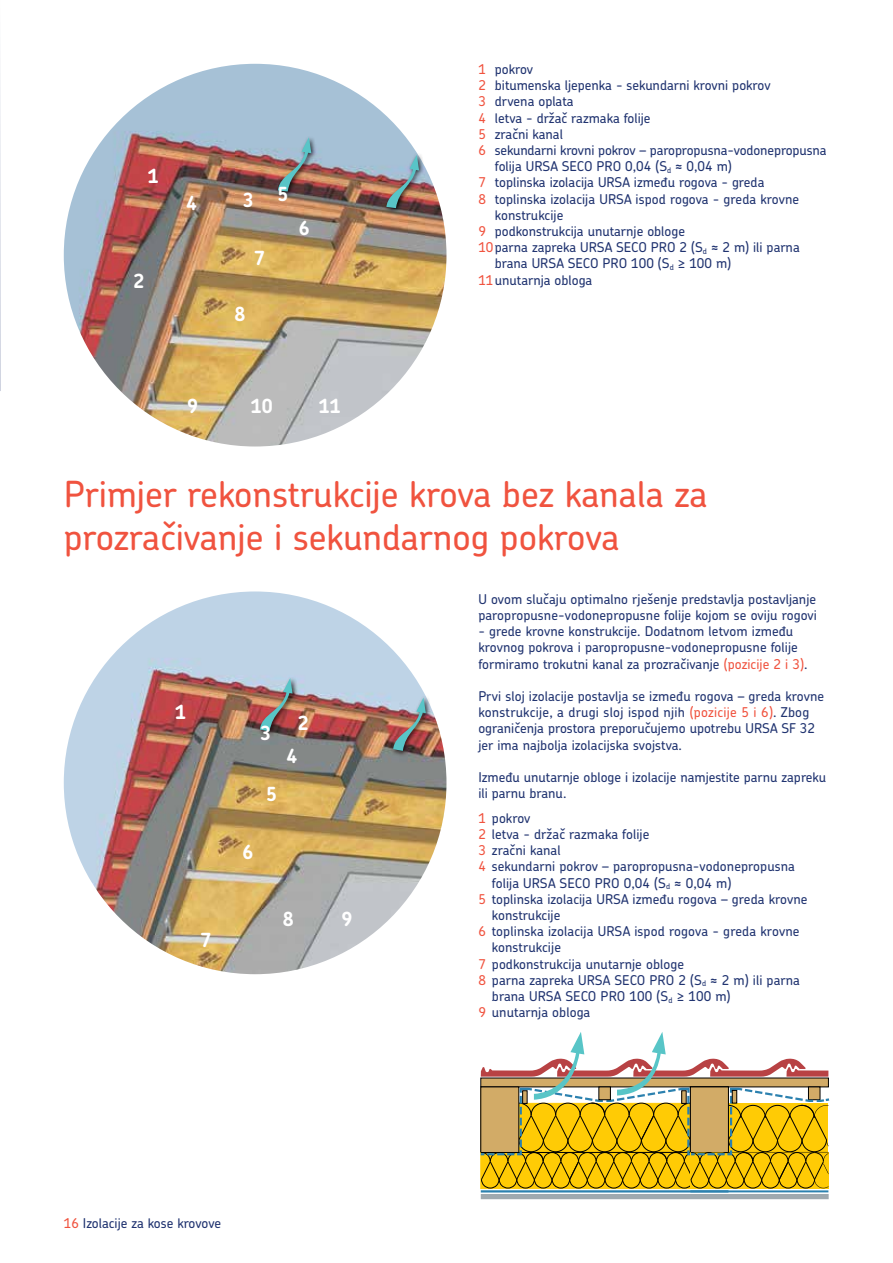
<style>
.page{position:relative;width:893px;height:1263px;background:#fff}
.page>*{position:absolute;margin:0;border:0;box-sizing:border-box;transform-origin:0 0}
.t1{font:500 36px/43.2px "Chevin Pro";color:#f0533f}
.t2{font:700 19.5px "Chevin Pro";color:#fff}
.t3{font:500 13.5px/16.2px "Chevin Pro";color:#203370}
.s1{color:#f0533f}
</style>
<div class="page">
<div style="left:481px;top:1194px;width:348px;height:5px;background:#9fa9af"></div>
<hr style="left:481px;top:1190px;width:247px;height:2px;background:#2c81af">
<svg style="left:481px;top:1188px;width:248px;height:1px"></svg>
<hr style="left:690px;top:1190px;width:138px;height:2px;background:#2c81af">
<svg style="left:480px;top:1032px;width:350px;height:156px"></svg>
<div style="left:522px;top:1090px;width:5px;height:14px;border:1px solid #000"></div>
<hr style="left:682px;top:1091px;width:4px;height:12px;background:#d2ab67">
<div style="left:681px;top:1090px;width:5px;height:14px;border:1px solid #000"></div>
<hr style="left:732px;top:1090px;width:4px;height:13px;background:#d2ab67">
<div style="left:732px;top:1090px;width:5px;height:13px;border:1px solid #000"></div>
<img style="left:64px;top:591px;width:382px;height:383px;border-radius:191px">
<div style="left:257px;top:676px;width:41px;height:61px;background:#000;opacity:.75"></div>
<img style="left:260px;top:678px;width:33px;height:53px">
<div style="left:390px;top:695px;width:42px;height:61px;background:#000;opacity:.75"></div>
<img style="left:393px;top:697px;width:33px;height:54px">
<svg style="left:0;top:80px;width:1px;height:311px"></svg>
<img style="left:64px;top:64px;width:382px;height:382px;border-radius:191px">
<div style="left:275px;top:135px;width:42px;height:62px;background:#000;opacity:.75"></div>
<img style="left:278px;top:137px;width:33px;height:54px">
<div style="left:384px;top:153px;width:41px;height:61px;background:#000;opacity:.75"></div>
<img style="left:386px;top:155px;width:33px;height:53px">
<h2 class="t2" style="left:148px;top:163px;width:12px">1</h2>
<h2 class="t2" style="left:134px;top:268px;width:12px">2</h2>
<h2 class="t2" style="left:186px;top:190px;width:12px">4</h2>
<h2 class="t2" style="left:243px;top:184px;width:47px">3 5</h2>
<h2 class="t2" style="left:254px;top:245px;width:12px">7</h2>
<h2 class="t2" style="left:299px;top:215px;width:12px">6</h2>
<h2 class="t2" style="left:234px;top:301px;width:12px">8</h2>
<h2 class="t2" style="left:187px;top:393px;width:12px">9</h2>
<h2 class="t2" style="left:251px;top:393px;width:23px">10</h2>
<h2 class="t2" style="left:319px;top:393px;width:23px">11</h2>
<p class="t3" style="left:478px;top:61px;width:56px"><span class="s1">1</span> pokrov</p>
<p class="t3" style="left:478px;top:77px;width:294px"><span class="s1">2</span> bitumenska ljepenka - sekundarni krovni pokrov</p>
<p class="t3" style="left:478px;top:93px;width:97px"><span class="s1">3</span> drvena oplata</p>
<p class="t3" style="left:478px;top:109px;width:174px"><span class="s1">4</span> letva - držač razmaka folije</p>
<p class="t3" style="left:478px;top:125px;width:86px"><span class="s1">5</span> zračni kanal</p>
<p class="t3" style="left:478px;top:142px;width:350px"><span class="s1">6</span> sekundarni krovni pokrov – paropropusna-vodonepropusna</p>
<p class="t3" style="left:495px;top:158px;width:238px">folija URSA SECO PRO 0,04 (S<sub>d</sub> ≈ 0,04 m)</p>
<p class="t3" style="left:478px;top:174px;width:288px"><span class="s1">7</span> toplinska izolacija URSA između rogova - greda</p>
<p class="t3" style="left:478px;top:190px;width:322px"><span class="s1">8</span> toplinska izolacija URSA ispod rogova - greda krovne</p>
<p class="t3" style="left:495px;top:206px;width:70px">konstrukcije</p>
<p class="t3" style="left:478px;top:223px;width:208px"><span class="s1">9</span> podkonstrukcija unutarnje obloge</p>
<p class="t3" style="left:478px;top:239px;width:323px"><span class="s1">10</span>parna zapreka URSA SECO PRO 2 (S<sub>d</sub> ≈ 2 m) ili parna</p>
<p class="t3" style="left:495px;top:255px;width:238px">brana URSA SECO PRO 100 (S<sub>d</sub> ≥ 100 m)</p>
<p class="t3" style="left:478px;top:271px;width:116px"><span class="s1">11</span>unutarnja obloga</p>
<h1 class="t1" style="left:64px;top:471px;width:645px">Primjer rekonstrukcije krova bez kanala za prozračivanje i sekundarnog pokrova</h1>
<h2 class="t2" style="left:175px;top:699px;width:12px">1</h2>
<h2 class="t2" style="left:200px;top:927px;width:12px">7</h2>
<h2 class="t2" style="left:260px;top:720px;width:12px">3</h2>
<h2 class="t2" style="left:266px;top:781px;width:12px">5</h2>
<h2 class="t2" style="left:298px;top:710px;width:12px">2</h2>
<h2 class="t2" style="left:287px;top:743px;width:12px">4</h2>
<h2 class="t2" style="left:242px;top:839px;width:12px">6</h2>
<h2 class="t2" style="left:283px;top:907px;width:12px">8</h2>
<h2 class="t2" style="left:341px;top:907px;width:12px">9</h2>
<p class="t3" style="left:64px;top:1214px;width:159px"><span class="s1">16</span> Izolacije za kose krovove</p>
<p class="t3" style="left:478px;top:590px;width:340px">U ovom slučaju optimalno rješenje predstavlja postavljanje paropropusne-vodonepropusne folije kojom se oviju rogovi</p>
<p class="t3" style="left:478px;top:623px;width:331px">- grede krovne konstrukcije. Dodatnom letvom između krovnog pokrova i paropropusne-vodonepropusne folije formiramo trokutni kanal za prozračivanje <span class="s1">(pozicije 2 i 3)</span>.</p>
<p class="t3" style="left:478px;top:688px;width:347px">Prvi sloj izolacije postavlja se između rogova – greda krovne konstrukcije, a drugi sloj ispod njih <span class="s1">(pozicije 5 i 6)</span>. Zbog ograničenja prostora preporučujemo upotrebu URSA SF 32 jer ima najbolja izolacijska svojstva.</p>
<p class="t3" style="left:478px;top:769px;width:349px">Između unutarnje obloge i izolacije namjestite parnu zapreku ili parnu branu.</p>
<p class="t3" style="left:478px;top:809px;width:54px"><span class="s1">1</span> pokrov</p>
<p class="t3" style="left:478px;top:826px;width:173px"><span class="s1">2</span> letva - držač razmaka folije</p>
<p class="t3" style="left:478px;top:842px;width:84px"><span class="s1">3</span> zračni kanal</p>
<p class="t3" style="left:478px;top:858px;width:318px"><span class="s1">4</span> sekundarni pokrov – paropropusna-vodonepropusna</p>
<p class="t3" style="left:492px;top:874px;width:241px">folija URSA SECO PRO 0,04 (S<sub>d</sub> ≈ 0,04 m)</p>
<p class="t3" style="left:478px;top:890px;width:331px"><span class="s1">5</span> toplinska izolacija URSA između rogova – greda krovne</p>
<p class="t3" style="left:492px;top:907px;width:70px">konstrukcije</p>
<p class="t3" style="left:478px;top:923px;width:323px"><span class="s1">6</span> toplinska izolacija URSA ispod rogova - greda krovne</p>
<p class="t3" style="left:492px;top:939px;width:71px">konstrukcije</p>
<p class="t3" style="left:478px;top:955px;width:207px"><span class="s1">7</span> podkonstrukcija unutarnje obloge</p>
<p class="t3" style="left:478px;top:971px;width:323px"><span class="s1">8</span> parna zapreka URSA SECO PRO 2 (S<sub>d</sub> ≈ 2 m) ili parna</p>
<p class="t3" style="left:492px;top:988px;width:240px">brana URSA SECO PRO 100 (S<sub>d</sub> ≥ 100 m)</p>
<p class="t3" style="left:478px;top:1004px;width:114px"><span class="s1">9</span> unutarnja obloga</p>
</div>
